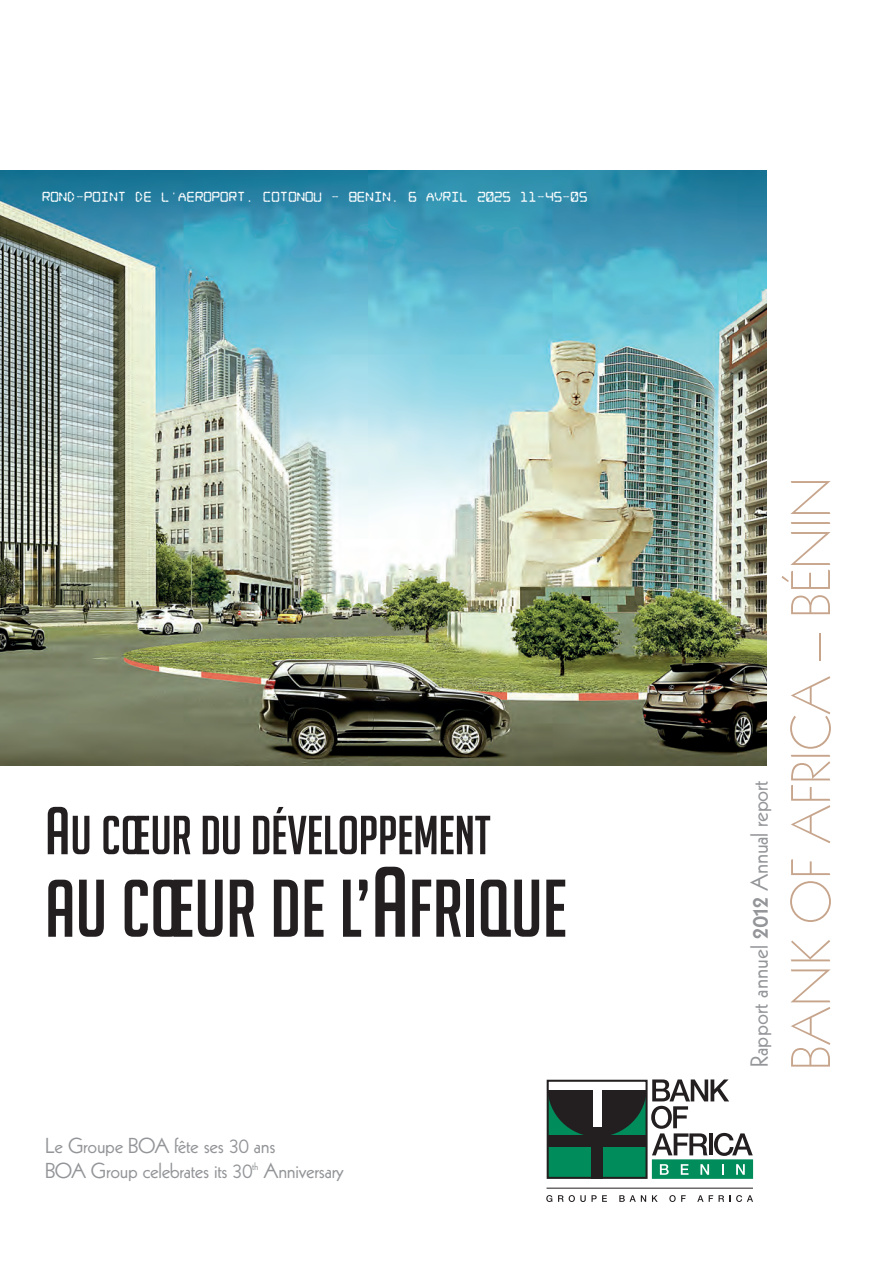
<style>
.page{position:relative;width:893px;height:1263px;background:#fff}
.page>*{position:absolute;margin:0;border:0;box-sizing:border-box;transform-origin:0 0}
.t1{font:79.5px "Big Noodle Titling";color:#231f20}
.t2{font:300 54px "Kabel";color:#c7a58c}
.t3{font:53.55px "Big Noodle Titling";letter-spacing:-.005em;color:#231f20}
.t4{font:24px "Kabel";color:#939598}
.t5{font:21px/25.2px "Kabel";letter-spacing:-.015em;color:#939598}
.t6{font:10.5px "Digitaldream Fat";color:#fff}
.s1{font-size:66px}
.s2{font-size:97.5px}
.s3{font-weight:800}
</style>
<div class="page">
<svg style="left:546px;top:1195px;width:6px;height:7px"></svg>
<svg style="left:558px;top:1195px;width:49px;height:7px"></svg>
<svg style="left:619px;top:1195px;width:27px;height:7px"></svg>
<svg style="left:652px;top:1195px;width:6px;height:7px"></svg>
<svg style="left:669px;top:1195px;width:17px;height:7px"></svg>
<svg style="left:697px;top:1195px;width:56px;height:7px"></svg>
<hr style="left:546px;top:1188px;width:207px;height:1px;background:#231f20">
<div style="left:653px;top:1160px;width:99px;height:18px;background:#008c5b"></div>
<div style="left:652px;top:1159px;width:101px;height:20px;border:2px solid #008c5b"></div>
<svg style="left:660px;top:1164px;width:9px;height:11px"></svg>
<svg style="left:681px;top:1164px;width:7px;height:11px"></svg>
<svg style="left:700px;top:1164px;width:9px;height:11px"></svg>
<svg style="left:736px;top:1164px;width:9px;height:11px"></svg>
<div style="left:548px;top:1081px;width:98px;height:97px;background:#008c5b"></div>
<div style="left:591px;top:1136px;width:12px;height:43px;background:#231f20"></div>
<svg style="left:547px;top:1079px;width:206px;height:77px"></svg>
<div style="left:548px;top:1081px;width:99px;height:9px;background:#fff"></div>
<div style="left:593px;top:1081px;width:8px;height:45px;background:#fff"></div>
<div style="left:547px;top:1080px;width:101px;height:99px;border:2px solid #231f20"></div>
<img style="left:0;top:170px;width:767px;height:595px">
<p class="t6" style="left:43px;top:192px;width:547px">ROND-POINT DE L'AEROPORT. COTONOU - BENIN. 6 AVRIL 2025 11-45-05</p>
<h3 class="t3" style="left:45px;top:806px;width:447px"><span class="s1">A</span>U COEUR DU DÉVELOPPEMENT</h3>
<h1 class="t1" style="left:45px;top:866px;width:524px">AU COEUR DE L’<span class="s2">A</span>FRIQUE</h1>
<p class="t5" style="left:45px;top:1134px;width:300px">Le Groupe BOA fête ses 30 ans<br>BOA Group celebrates its 30<sup>th</sup> Anniversary</p>
<p class="t4" style="left:750px;top:1067px;width:288px;rotate:-90deg">Rapport annuel <span class="s3">2012</span> Annual report</p>
<h2 class="t2" style="left:791px;top:1070px;width:595px;rotate:-90deg">BANK OF AFRICA – BÉNIN</h2>
</div>
